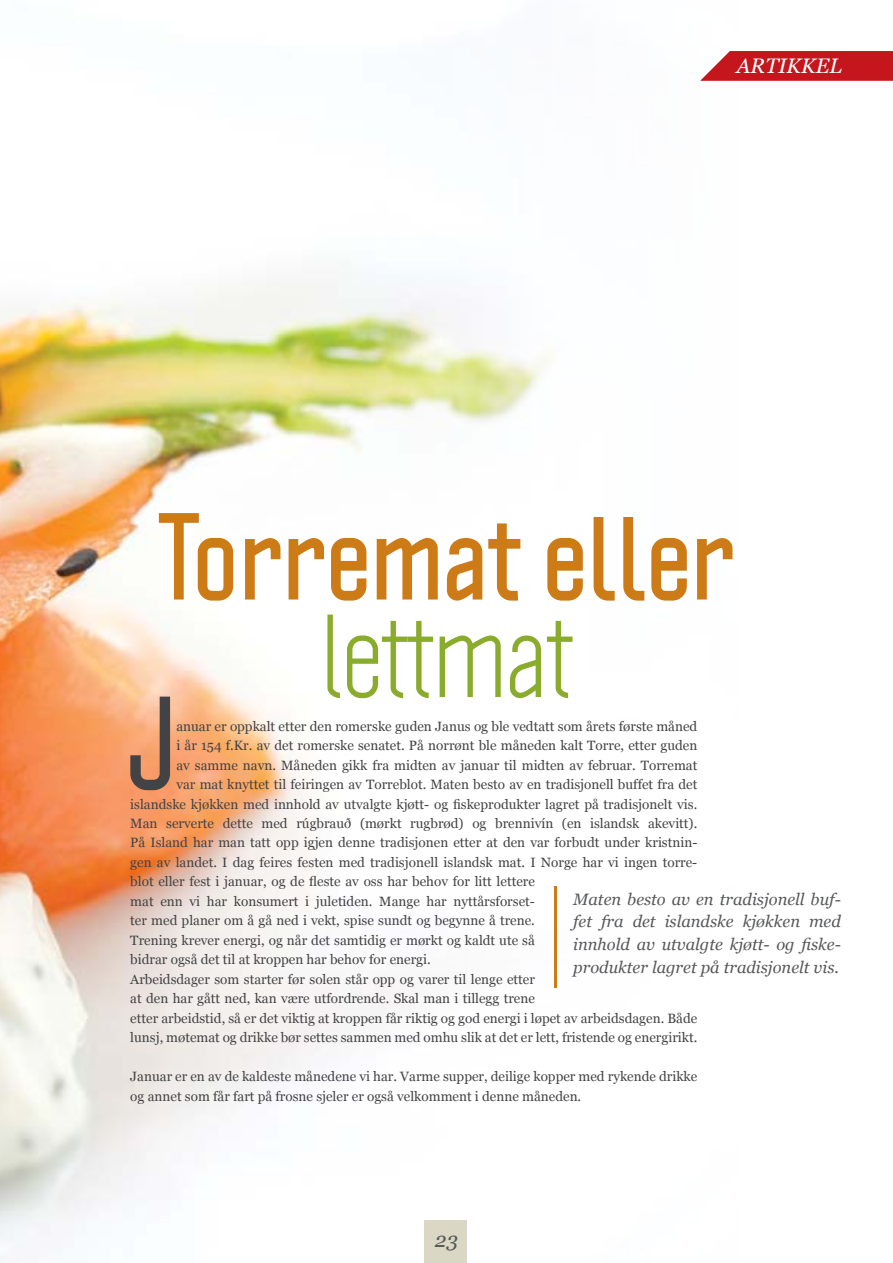
<style>
.page{position:relative;width:893px;height:1263px;background:#fff}
.page>*{position:absolute;margin:0;border:0;box-sizing:border-box;transform-origin:0 0}
.t1{font:700 115.5px "Politica";color:#434345}
.t2{font:700 108px "Politica";color:#cc7b16}
.t3{font:108px "Politica";color:#8aac2d}
.t4{font:italic 21px "Georgia";color:#fff}
.t5{font:italic 21px "Georgia";color:#58595b}
.t6{font:italic 16.5px/22.5px "Georgia";color:#58595b;text-align:justify}
.t7{font:13.5px/19.5px "Georgia";color:#434345}
</style>
<div class="page">
<img style="left:0;top:273px;width:557px;height:990px">
<svg style="left:700px;top:51px;width:193px;height:30px;background:#c8292f"></svg>
<hr style="left:554px;top:886px;width:2px;height:102px;background:#cc7b16">
<div style="left:424px;top:1220px;width:43px;height:43px;background:#dad7c4"></div>
<h3 class="t4" style="left:736px;top:53px;width:107px">ARTIKKEL</h3>
<h2 class="t2" style="left:159px;top:486px;width:577px">Torremat eller</h2>
<h2 class="t3" style="left:320px;top:587px;width:254px">lettmat</h2>
<h1 class="t1" style="left:127px;top:667px;width:51px">J</h1>
<p class="t7" style="left:176px;top:716px;width:522px">anuar er oppkalt etter den romerske guden Janus og ble vedtatt som årets første måned</p>
<p class="t7" style="left:176px;top:736px;width:522px">i år 154 f.Kr. av det romerske senatet. På norrønt ble måneden kalt Torre, etter guden</p>
<p class="t7" style="left:176px;top:755px;width:522px">av samme navn. Måneden gikk fra midten av januar til midten av februar. Torremat</p>
<p class="t7" style="left:176px;top:775px;width:522px">var mat knyttet til feiringen av Torreblot. Maten besto av en tradisjonell buffet fra det</p>
<p class="t7" style="left:130px;top:794px;width:568px">islandske kjøkken med innhold av utvalgte kjøtt- og fiskeprodukter lagret på tradisjonelt vis.</p>
<p class="t7" style="left:130px;top:814px;width:568px">Man serverte dette med rúgbrauð (mørkt rugbrød) og brennivín (en islandsk akevitt).</p>
<p class="t7" style="left:130px;top:833px;width:568px">På Island har man tatt opp igjen denne tradisjonen etter at den var forbudt under kristnin-</p>
<p class="t7" style="left:130px;top:853px;width:568px">gen av landet. I dag feires festen med tradisjonell islandsk mat. I Norge har vi ingen torre-</p>
<p class="t7" style="left:130px;top:872px;width:406px">blot eller fest i januar, og de fleste av oss har behov for litt lettere</p>
<p class="t7" style="left:130px;top:892px;width:406px">mat enn vi har konsumert i juletiden. Mange har nyttårsforset-</p>
<p class="t7" style="left:130px;top:911px;width:406px">ter med planer om å gå ned i vekt, spise sundt og begynne å trene.</p>
<p class="t7" style="left:130px;top:931px;width:406px">Trening krever energi, og når det samtidig er mørkt og kaldt ute så</p>
<p class="t7" style="left:130px;top:950px;width:302px">bidrar også det til at kroppen har behov for energi.</p>
<p class="t7" style="left:130px;top:970px;width:406px">Arbeidsdager som starter før solen står opp og varer til lenge etter</p>
<p class="t7" style="left:130px;top:989px;width:406px">at den har gått ned, kan være utfordrende. Skal man i tillegg trene</p>
<p class="t7" style="left:130px;top:1009px;width:568px">etter arbeidstid, så er det viktig at kroppen får riktig og god energi i løpet av arbeidsdagen. Både</p>
<p class="t7" style="left:130px;top:1028px;width:568px">lunsj, møtemat og drikke bør settes sammen med omhu slik at det er lett, fristende og energirikt.</p>
<p class="t7" style="left:130px;top:1067px;width:569px">Januar er en av de kaldeste månedene vi har. Varme supper, deilige kopper med rykende drikke og annet som får fart på frosne sjeler er også velkomment i denne måneden.</p>
<p class="t6" style="left:573px;top:888px;width:269px">Maten besto av en tradisjonell buf&shy;fet fra det islandske kjøkken med innhold av utvalgte kjøtt- og fiske&shy;produkter lagret på tradisjonelt vis.</p>
<h3 class="t5" style="left:435px;top:1226px;width:25px">23</h3>
</div>
